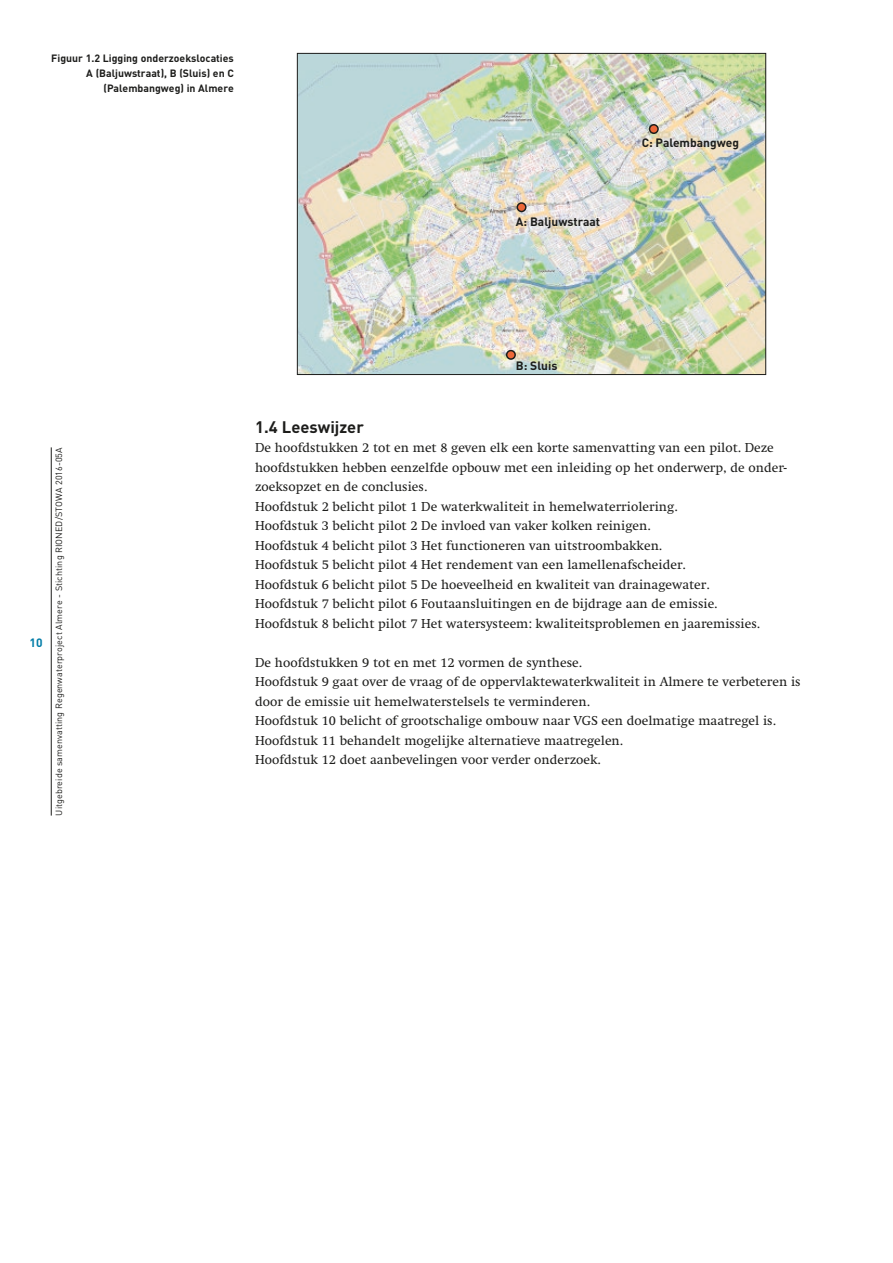
<style>
.page{position:relative;width:893px;height:1263px;background:#fff}
.page>*{position:absolute;margin:0;border:0;box-sizing:border-box;transform-origin:0 0}
.t1{font:700 16.5px "DIN";color:#1d1d1b}
.t2{font:13.5px/19.5px "Swift";color:#1d1d1b}
.t3{font:700 12px "DIN";color:#1d1d1b}
.t4{font:700 12px "DIN";color:#007ca7}
.t5{font:700 10.5px/15px "DIN";color:#1d1d1b;text-align:right}
.t6{font:9px "DIN";letter-spacing:.005em;color:#1d1d1b}
</style>
<div class="page">
<hr style="left:51px;top:447px;width:1px;height:368px;background:#1d1d1b">
<img style="left:299px;top:55px;width:465px;height:318px">
<div style="left:297px;top:53px;width:469px;height:322px;border:1px solid #1d1d1b"></div>
<div style="left:507px;top:351px;width:8px;height:8px;background:#ed6839;border-radius:50%"></div>
<div style="left:506px;top:350px;width:10px;height:10px;border:2px solid #1d1d1b;border-radius:50%"></div>
<div style="left:517px;top:203px;width:9px;height:8px;background:#ed6839;border-radius:50%"></div>
<div style="left:517px;top:202px;width:9px;height:10px;border:2px solid #1d1d1b;border-radius:50%"></div>
<div style="left:650px;top:125px;width:8px;height:8px;background:#ed6839;border-radius:50%"></div>
<div style="left:649px;top:124px;width:10px;height:10px;border:2px solid #1d1d1b;border-radius:50%"></div>
<p class="t5" style="left:51px;top:50px;width:184px">Figuur 1.2 Ligging onderzoekslocaties<br>A (Baljuwstraat), B (Sluis) en C (Palembangweg) in Almere</p>
<p class="t3" style="left:516px;top:214px;width:86px">A: Baljuwstraat</p>
<p class="t3" style="left:642px;top:134px;width:99px">C: Palembangweg</p>
<p class="t4" style="left:29px;top:635px;width:15px">10</p>
<p class="t6" style="left:54px;top:816px;width:370px;rotate:-90deg">Uitgebreide samenvatting Regenwaterproject Almere - Stichting RIONED/STOWA 2016-05A</p>
<p class="t3" style="left:516px;top:357px;width:43px">B: Sluis</p>
<p class="t1" style="left:255px;top:416px;width:110px">1.4 Leeswijzer</p>
<p class="t2" style="left:255px;top:438px;width:533px">De hoofdstukken 2 tot en met 8 geven elk een korte samenvatting van een pilot. Deze hoofdstukken hebben eenzelfde opbouw met een inleiding op het onderwerp, de onder&shy;zoeksopzet en de conclusies.<br>Hoofdstuk 2 belicht pilot 1 De waterkwaliteit in hemelwaterriolering.<br>Hoofdstuk 3 belicht pilot 2 De invloed van vaker kolken reinigen.<br>Hoofdstuk 4 belicht pilot 3 Het functioneren van uitstroombakken.<br>Hoofdstuk 5 belicht pilot 4 Het rendement van een lamellenafscheider.<br>Hoofdstuk 6 belicht pilot 5 De hoeveelheid en kwaliteit van drainagewater.<br>Hoofdstuk 7 belicht pilot 6 Foutaansluitingen en de bijdrage aan de emissie.<br>Hoofdstuk 8 belicht pilot 7 Het watersysteem: kwaliteitsproblemen en jaaremissies.</p>
<p class="t2" style="left:255px;top:653px;width:547px">De hoofdstukken 9 tot en met 12 vormen de synthese.<br>Hoofdstuk 9 gaat over de vraag of de oppervlaktewaterkwaliteit in Almere te verbeteren is door de emissie uit hemelwaterstelsels te verminderen.<br>Hoofdstuk 10 belicht of grootschalige ombouw naar VGS een doelmatige maatregel is.<br>Hoofdstuk 11 behandelt mogelijke alternatieve maatregelen.<br>Hoofdstuk 12 doet aanbevelingen voor verder onderzoek.</p>
</div>
